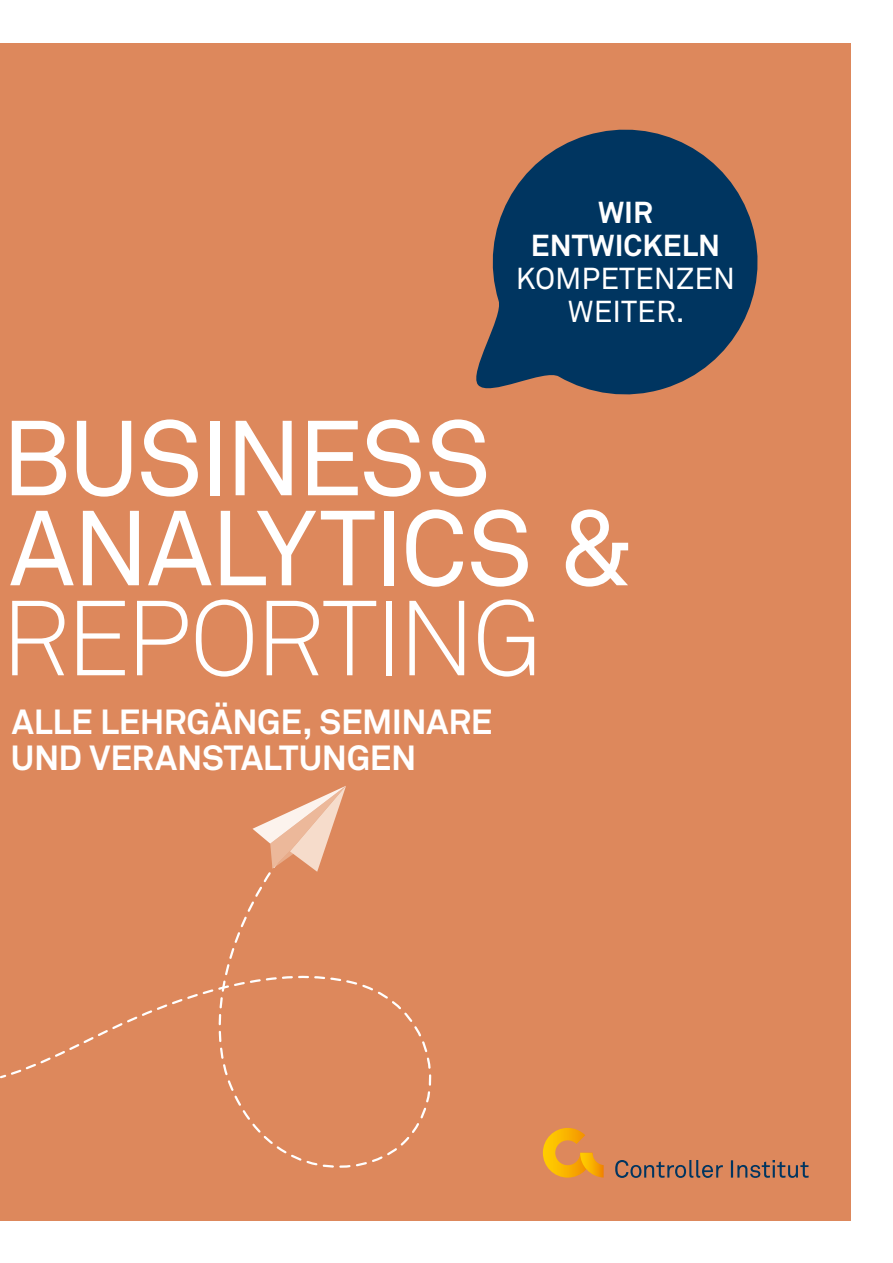
<style>
.page{position:relative;width:893px;height:1263px;background:#fff}
.page>*{position:absolute;margin:0;border:0;box-sizing:border-box;transform-origin:0 0}
.t1{font:105px/90px "Akkurat Pro";letter-spacing:-.03em;color:#fff}
.t2{font:105px "Akkurat Light Pro";letter-spacing:-.035em;color:#fff}
.t3{font:700 34.5px/36px "Akkurat Pro";letter-spacing:-.01em;color:#fff}
.t4{font:30px/33px "Akkurat Pro";color:#fff;text-align:center}
.t5{font:700 30px/33px "Akkurat Pro";color:#fff;text-align:center}
</style>
<div class="page">
<div style="left:0;top:43px;width:850px;height:1177px;background:#dd885c"></div>
<svg style="left:107px;top:786px;width:325px;height:382px"></svg>
<svg style="left:476px;top:129px;width:282px;height:266px;fill:#003560"></svg>
<svg style="left:615px;top:1160px;width:194px;height:18px"></svg>
<svg style="left:543px;top:1128px;width:61px;height:49px"></svg>
<p class="t5" style="left:531px;top:196px;width:191px">WIR<br>ENTWICKELN</p>
<p class="t4" style="left:516px;top:263px;width:221px">KOMPETENZEN<br>WEITER.</p>
<h1 class="t1" style="left:1px;top:417px;width:635px">BUSINESS<br>ANALYTICS &amp;</h1>
<h1 class="t2" style="left:1px;top:576px;width:543px">REPORTING</h1>
<p class="t3" style="left:11px;top:704px;width:483px">ALLE LEHRGÄNGE, SEMINARE<br>UND VERANSTALTUNGEN</p>
</div>
